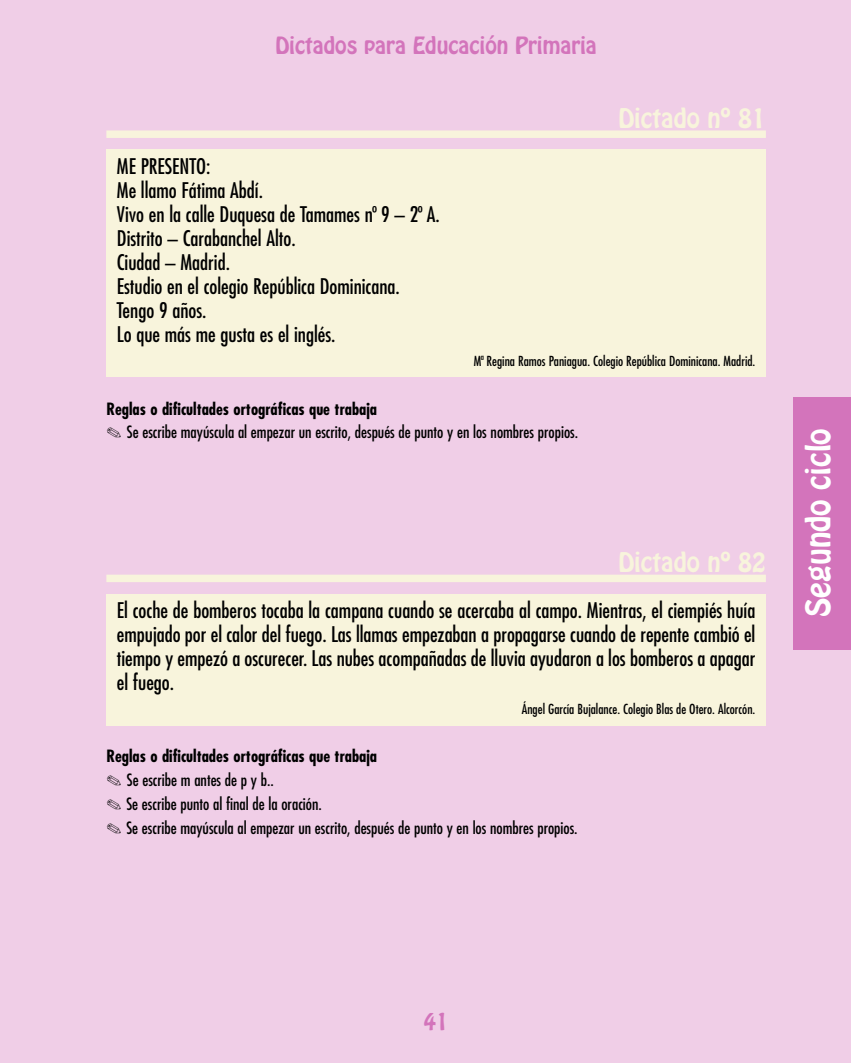
<style>
.page{position:relative;width:851px;height:1063px;background:#fff}
.page>*{position:absolute;margin:0;border:0;box-sizing:border-box;transform-origin:0 0}
.t1{font:30px "Hobo Std";color:#fff}
.t2{font:24px "Hobo Std";color:#f8f4dc}
.t3{font:condensed 21px/24px "Futura Std";color:#000}
.t4{font:21px "Hobo Std";color:#d374bb}
.t5{font:condensed 16.5px/24px "Futura Std";color:#000}
.t6{font:condensed 13.5px "Futura Std";color:#000}
.s1{font-weight:700}
</style>
<div class="page">
<div style="left:0;top:0;width:850px;height:1063px;background:#f0cee7"></div>
<div style="left:793px;top:397px;width:57px;height:252px;background:#d374bb"></div>
<div style="left:106px;top:130px;width:659px;height:8px;background:#f8f4dc"></div>
<div style="left:106px;top:150px;width:659px;height:227px;background:#f8f4dc"></div>
<div style="left:106px;top:575px;width:659px;height:7px;background:#f8f4dc"></div>
<div style="left:106px;top:594px;width:659px;height:131px;background:#f8f4dc"></div>
<p class="t4" style="left:275px;top:37px;width:323px">Dictados para Educación Primaria</p>
<p class="t3" style="left:117px;top:155px;width:324px">ME PRESENTO:<br>Me llamo Fátima Abdí.<br>Vivo en la calle Duquesa de Tamames nº 9 – 2º A.<br>Distrito – Carabanchel Alto.<br>Ciudad – Madrid.<br>Estudio en el colegio República Dominicana.<br>Tengo 9 años.<br>Lo que más me gusta es el inglés.</p>
<p class="t2" style="left:618px;top:108px;width:149px">Dictado nº 81</p>
<p class="t6" style="left:473px;top:355px;width:283px">Mª Regina Ramos Paniagua. Colegio República Dominicana. Madrid.</p>
<p class="t5" style="left:106px;top:398px;width:473px;line-height:23.4px"><span class="s1">Reglas o dificultades ortográficas que trabaja<br></span>✎ Se escribe mayúscula al empezar un escrito, después de punto y en los nombres propios.</p>
<p class="t2" style="left:618px;top:552px;width:149px">Dictado nº 82</p>
<p class="t3" style="left:117px;top:599px;width:640px;text-align:justify">El coche de bomberos tocaba la campana cuando se acercaba al campo. Mientras, el ciempiés huía empujado por el calor del fuego. Las llamas empezaban a propagarse cuando de repente cambió el tiempo y empezó a oscurecer. Las nubes acompañadas de lluvia ayudaron a los bomberos a apagar el fuego.</p>
<p class="t6" style="left:521px;top:703px;width:235px">Ángel García Bujalance. Colegio Blas de Otero. Alcorcón.</p>
<p class="t5" style="left:106px;top:745px;width:472px"><span class="s1">Reglas o dificultades ortográficas que trabaja<br></span>✎ Se escribe m antes de p y b..<br>✎ Se escribe punto al final de la oración.<br>✎ Se escribe mayúscula al empezar un escrito, después de punto y en los nombres propios.</p>
<h1 class="t1" style="left:805px;top:617px;width:190px;rotate:-90deg">Segundo ciclo</h1>
<p class="t4" style="left:424px;top:1012px;width:26px">41</p>
</div>
